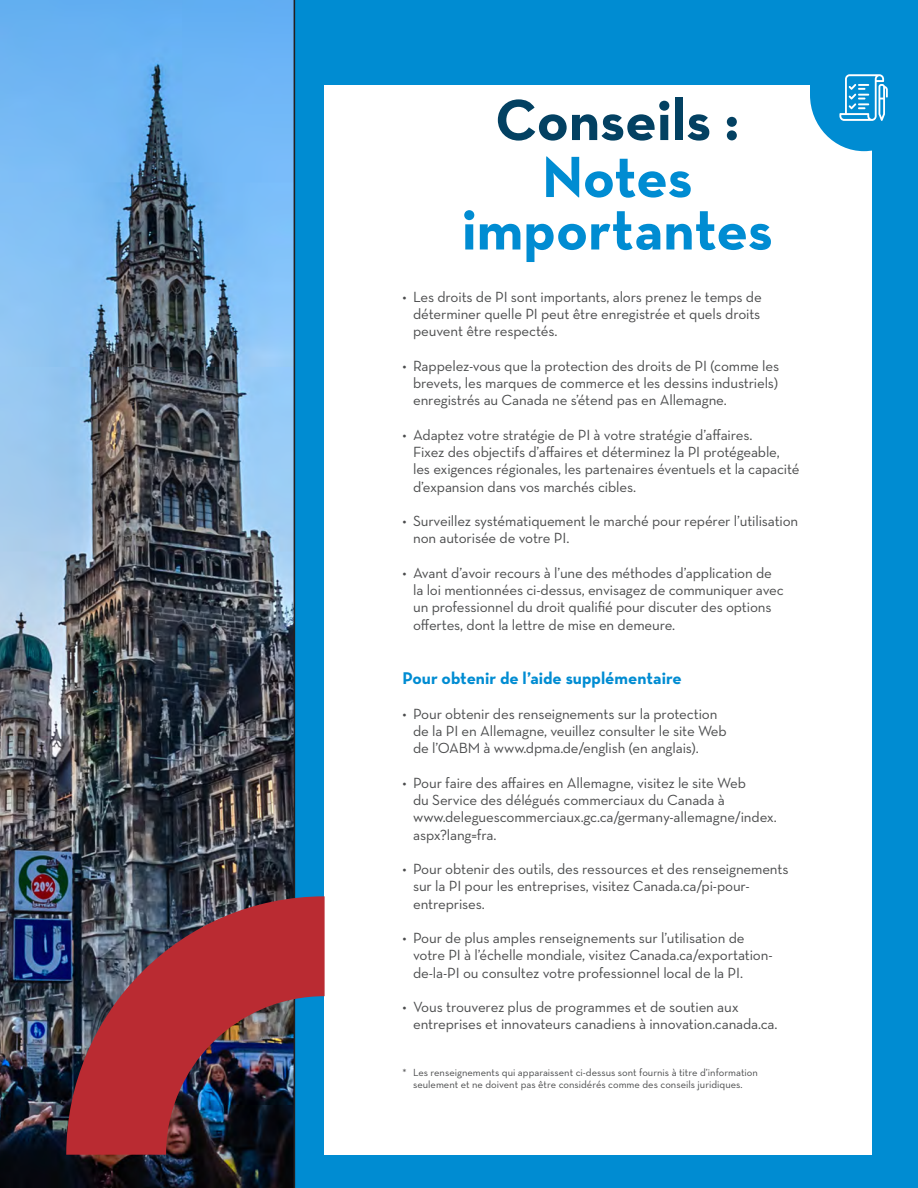
<style>
.page{position:relative;width:918px;height:1188px;background:#fff}
.page>*{position:absolute;margin:0;border:0;box-sizing:border-box;transform-origin:0 0}
.Head{font:700 59.1px/52.5px "Neutra Text";letter-spacing:-.005em;color:#008cd2;text-align:center}
.Head-2{font:700 59.1px "Neutra Text";color:#034162}
.Subhead{font:700 17.25px "Neutra Text";color:#008cd2}
.Body{font:15px/17.2px "Neutra Text";letter-spacing:-.01em;color:#4b4c4d}
.Body-2{font:10.5px/12px "Neutra Text";color:#4b4c4d;text-align:center}
</style>
<div class="page">
<div style="left:282px;top:0;width:636px;height:1188px;background:#008cd2"></div>
<div style="left:325px;top:85px;width:547px;height:1070px;background:#fff"></div>
<svg style="left:810px;top:74px;width:78px;height:77px"></svg>
<img style="left:0;top:0;width:295px;height:1188px">
<img style="left:66px;top:896px;width:259px;height:259px">
<p class="Head-2" style="left:495px;top:83px;width:246px">Conseils :</p>
<p class="Head" style="left:462px;top:149px;width:312px">Notes importantes</p>
<p class="Body" style="left:413px;top:288px;width:350px;text-align:justify;text-indent:-10px">• Les droits de PI sont importants, alors prenez le temps de déterminer quelle PI peut être enregistrée et quels droits peuvent être respectés.</p>
<p class="Body" style="left:413px;top:357px;width:368px;text-align:justify;text-indent:-10px">• Rappelez-vous que la protection des droits de PI (comme les brevets, les marques de commerce et les dessins industriels) enregistrés au Canada ne s’étend pas en Allemagne.</p>
<p class="Body" style="left:413px;top:426px;width:388px;text-indent:-10px">• Adaptez votre stratégie de PI à votre stratégie d’affaires.<br>Fixez des objectifs d’affaires et déterminez la PI protégeable, les exigences régionales, les partenaires éventuels et la capacité d’expansion dans vos marchés cibles.</p>
<p class="Body" style="left:413px;top:512px;width:387px;text-indent:-10px">• Surveillez systématiquement le marché pour repérer l’utilisation non autorisée de votre PI.</p>
<p class="Body" style="left:413px;top:564px;width:372px;text-indent:-10px">• Avant d’avoir recours à l’une des méthodes d’application de la loi mentionnées ci-dessus, envisagez de communiquer avec un professionnel du droit qualifié pour discuter des options offertes, dont la lettre de mise en demeure.</p>
<p class="Subhead" style="left:403px;top:668px;width:281px">Pour obtenir de l’aide supplémentaire</p>
<p class="Body" style="left:413px;top:705px;width:315px;text-indent:-10px">• Pour obtenir des renseignements sur la protection de la PI en Allemagne, veuillez consulter le site Web de l’OABM à www.dpma.de/english (en anglais).</p>
<p class="Body" style="left:413px;top:774px;width:365px;text-indent:-10px">• Pour faire des affaires en Allemagne, visitez le site Web<br>du Service des délégués commerciaux du Canada à www.deleguescommerciaux.gc.ca/germany-allemagne/index. aspx?lang=fra.</p>
<p class="Body" style="left:413px;top:860px;width:377px;text-indent:-10px">• Pour obtenir des outils, des ressources et des renseignements sur la PI pour les entreprises, visitez Canada.ca/pi-pour&shy;entreprises.</p>
<p class="Body" style="left:413px;top:929px;width:361px;text-indent:-10px">• Pour de plus amples renseignements sur l’utilisation de votre PI à l’échelle mondiale, visitez Canada.ca/exportation&shy;de-la-PI ou consultez votre professionnel local de la PI.</p>
<p class="Body" style="left:413px;top:998px;width:366px;text-indent:-10px">• Vous trouverez plus de programmes et de soutien aux entreprises et innovateurs canadiens à innovation.canada.ca.</p>
<p class="Body-2" style="left:403px;top:1066px;width:357px">* Les renseignements qui apparaissent ci-dessus sont fournis à titre d’information seulement et ne doivent pas être considérés comme des conseils juridiques.</p>
</div>
